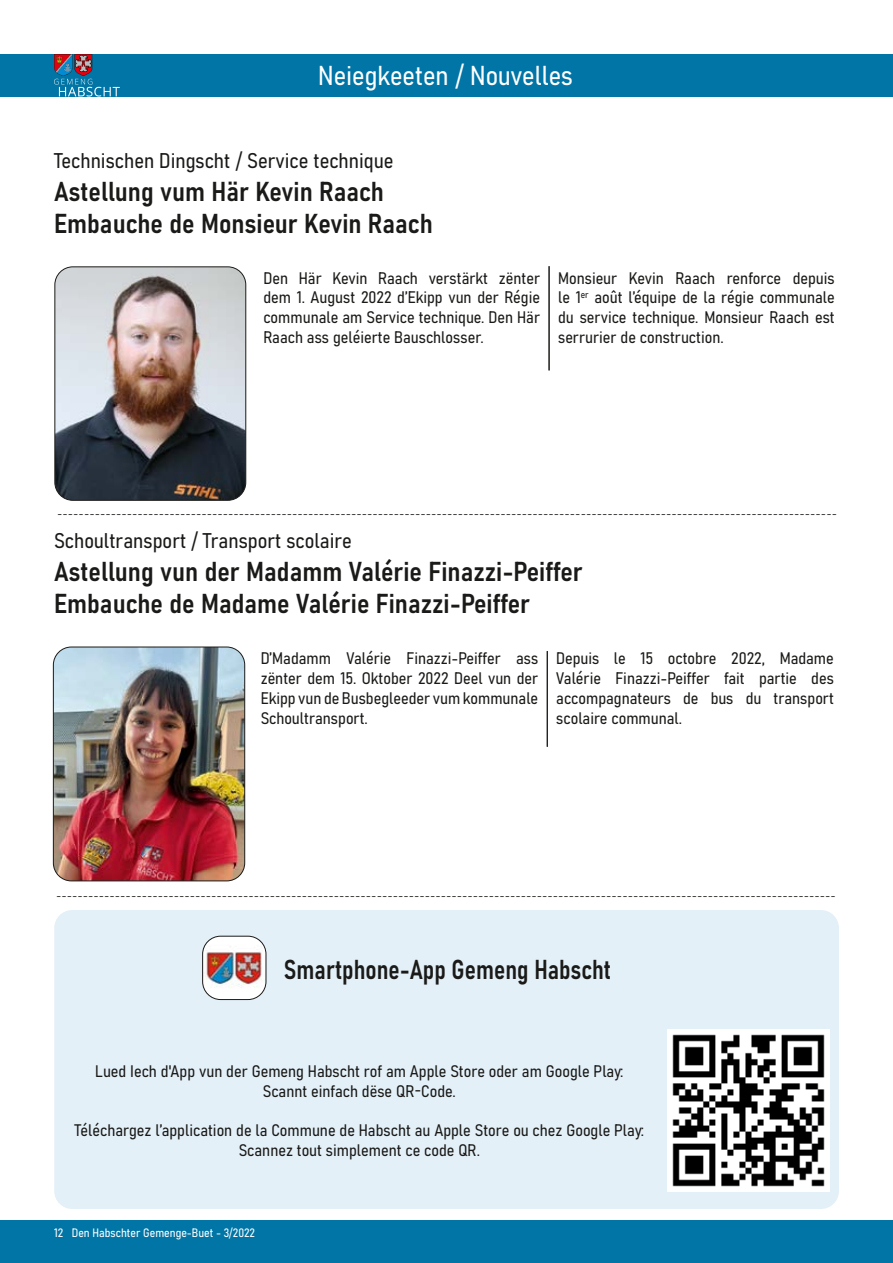
<style>
.page{position:relative;width:893px;height:1263px;background:#fff}
.page>*{position:absolute;margin:0;border:0;box-sizing:border-box;transform-origin:0 0}
.t1{font:27px/32.4px "Bahnschrift";color:#1a1a18}
.t2{font:27px "Bahnschrift";color:#1a1a18;scale:.9 1}
.t3{font:27px "Bahnschrift";color:#fff}
.t4{font:21px "Bahnschrift";color:#1a1a18}
.t5{font:16.5px/19.8px "Bahnschrift";color:#1a1a18;text-align:justify}
.t6{font:15px "Minion Pro";color:#1a1a18}
.t7{font:12px "Bahnschrift";color:#fff}
</style>
<div class="page">
<div style="left:54px;top:910px;width:785px;height:299px;background:#e4f0f8;border-radius:18px"></div>
<div style="left:0;top:54px;width:893px;height:43px;background:#0075a6"></div>
<svg style="left:54px;top:54px;width:66px;height:43px"></svg>
<img style="left:55px;top:267px;width:191px;height:233px">
<div style="left:55px;top:267px;width:191px;height:233px;border:1px solid #1a1a18;border-radius:18px"></div>
<hr style="left:549px;top:266px;width:1px;height:104px;background:#1a1a18">
<img style="left:668px;top:1029px;width:162px;height:162px">
<img style="left:203px;top:936px;width:63px;height:63px">
<div style="left:202px;top:936px;width:64px;height:64px;border:1px solid #1a1a18;border-radius:18px"></div>
<img style="left:53px;top:647px;width:192px;height:234px">
<div style="left:53px;top:647px;width:192px;height:234px;border:1px solid #1a1a18;border-radius:18px"></div>
<hr style="left:547px;top:651px;width:1px;height:96px;background:#1a1a18">
<div style="left:0;top:1220px;width:893px;height:43px;background:#0075a6"></div>
<h1 class="t3" style="left:318px;top:55px;width:256px">Neiegkeeten / Nouvelles</h1>
<p class="t4" style="left:54px;top:145px;width:341px">Technischen Dingscht / Service technique</p>
<h1 class="t1" style="left:54px;top:173px;width:380px">Astellung vum Här Kevin Raach<br>Embauche de Monsieur Kevin Raach</h1>
<p class="t5" style="left:263px;top:267px;width:278px">Den Här Kevin Raach verstärkt zënter dem 1. August 2022 d’Ekipp vun der Régie communale am Service technique. Den Här Raach ass geléierte Bauschlosser.</p>
<p class="t5" style="left:558px;top:267px;width:278px">Monsieur Kevin Raach renforce depuis le 1<sup>er</sup> août l’équipe de la régie communale du service technique. Monsieur Raach est serrurier de construction.</p>
<p class="t6" style="left:57px;top:503px;width:781px">--------------------------------------------------------------------------------------------------------------------------------------------------</p>
<p class="t4" style="left:54px;top:525px;width:299px">Schoultransport / Transport scolaire</p>
<h1 class="t1" style="left:54px;top:553px;width:530px">Astellung vun der Madamm Valérie Finazzi-Peiffer<br>Embauche de Madame Valérie Finazzi-Peiffer</h1>
<p class="t5" style="left:261px;top:647px;width:279px">D’Madamm Valérie Finazzi-Peiffer ass zënter dem 15. Oktober 2022 Deel vun der Ekipp vun de Busbegleeder vum kommunale Schoultransport.</p>
<p class="t5" style="left:556px;top:647px;width:279px">Depuis le 15 octobre 2022, Madame Valérie Finazzi-Peiffer fait partie des accompagnateurs de bus du transport scolaire communal.</p>
<p class="t6" style="left:56px;top:885px;width:781px">--------------------------------------------------------------------------------------------------------------------------------------------------</p>
<h1 class="t2" style="left:284px;top:948px;width:365px">Smartphone-App Gemeng Habscht</h1>
<p class="t5" style="left:95px;top:1060px;width:530px;text-align:center">Lued Iech d'App vun der Gemeng Habscht rof am Apple Store oder am Google Play:<br>Scannt einfach dëse QR-Code.</p>
<p class="t5" style="left:75px;top:1119px;width:571px;text-align:center">Téléchargez l’application de la Commune de Habscht au Apple Store ou chez Google Play:<br>Scannez tout simplement ce code QR.</p>
<p class="t7" style="left:54px;top:1224px;width:203px">12 Den Habschter Gemenge-Buet - 3/2022</p>
</div>
